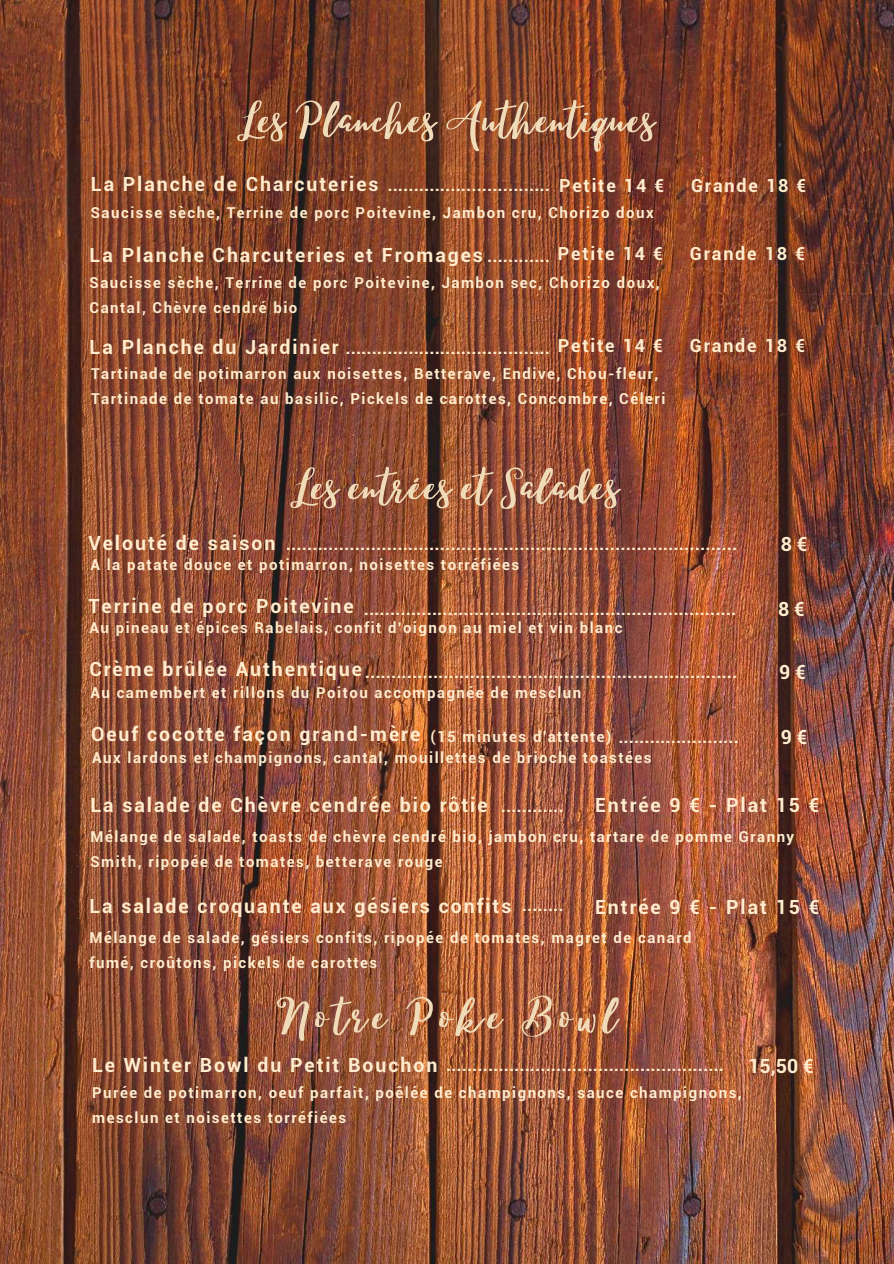
<style>
.page{position:relative;width:894px;height:1264px;background:#fff}
.page>*{position:absolute;margin:0;border:0;box-sizing:border-box;transform-origin:0 0}
.t1{font:57px "Lucky Dip Caitlin";letter-spacing:.02em;color:#f0dbb8}
.t2{font:57px "Lucky Dip Caitlin";letter-spacing:.1em;color:#f0dbb8}
.t3{font:700 19.5px "Roboto";letter-spacing:.1em;color:#ffeccd}
.t4{font:700 18.3px "Roboto";color:#ffeccd}
.t5{font:700 18px "Roboto";letter-spacing:.1em;color:#ffeccd}
.t6{font:700 15px/25px "Roboto";letter-spacing:.1em;color:#ffeccd}
.s1{font-size:19.5px}
.s2{font-size:18px}
.s3{font-size:15px}
</style>
<div class="page">
<img style="left:0;top:0;width:893px;height:1263px">
<h1 class="t1" style="left:237px;top:89px;width:419px">Les Planches Authentiques</h1>
<p class="t5" style="left:91px;top:175px;width:574px"><span class="s1">La Planche de Charcuteries</span> ............................... Petite 14 €</p>
<p class="t5" style="left:691px;top:175px;width:117px">Grande 18 €</p>
<p class="t6" style="left:91px;top:200px;width:564px">Saucisse sèche, Terrine de porc Poitevine, Jambon cru, Chorizo doux</p>
<h2 class="t3" style="left:90px;top:244px;width:574px">La Planche Charcuteries et Fromages <span class="s2">............ Petite 14 €</span></h2>
<p class="t5" style="left:689px;top:244px;width:117px">Grande 18 €</p>
<p class="t6" style="left:90px;top:270px;width:571px">Saucisse sèche, Terrine de porc Poitevine, Jambon sec, Chorizo doux,<br>Cantal, Chèvre cendré bio</p>
<p class="t5" style="left:90px;top:337px;width:462px"><span class="s1">La Planche du Jardinier</span> .......................................</p>
<p class="t5" style="left:557px;top:335px;width:107px">Petite 14 €</p>
<p class="t5" style="left:689px;top:335px;width:117px">Grande 18 €</p>
<p class="t6" style="left:91px;top:361px;width:575px">Tartinade de potimarron aux noisettes, Betterave, Endive, Chou-fleur,<br>Tartinade de tomate au basilic, Pickels de carottes, Concombre, Céleri</p>
<h1 class="t1" style="left:290px;top:456px;width:330px">Les entrées et Salades</h1>
<p class="t4" style="left:88px;top:533px;width:650px"><span class="s1">Velouté de saison</span> .....................................................................................</p>
<h2 class="t3" style="left:780px;top:532px;width:28px">8€</h2>
<p class="t6" style="left:90px;top:552px;width:430px">A la patate douce et potimarron, noisettes torréfiées</p>
<p class="t5" style="left:88px;top:598px;width:649px"><span class="s1">Terrine de porc Poitevine</span> .......................................................................</p>
<h2 class="t3" style="left:778px;top:598px;width:28px">8€</h2>
<p class="t6" style="left:89px;top:615px;width:534px">Au pineau et épices Rabelais, confit d'oignon au miel et vin blanc</p>
<p class="t5" style="left:89px;top:661px;width:649px"><span class="s1">Crème brûlée Authentique</span> .......................................................................</p>
<h2 class="t3" style="left:779px;top:660px;width:28px">9€</h2>
<p class="t6" style="left:90px;top:680px;width:492px">Au camembert et rillons du Poitou accompagnée de mesclun</p>
<h2 class="t3" style="left:91px;top:723px;width:649px">Oeuf cocotte façon grand-mère <span class="s3">(15 minutes d'attente)</span> <sub>.......................</sub></h2>
<h2 class="t3" style="left:780px;top:726px;width:28px">9€</h2>
<p class="t6" style="left:92px;top:745px;width:561px">Aux lardons et champignons, cantal, mouillettes de brioche toastées</p>
<h2 class="t3" style="left:90px;top:794px;width:474px">La salade de Chèvre cendrée bio rôtie <span class="s2">............</span></h2>
<h2 class="t3" style="left:595px;top:794px;width:226px">Entrée 9 € - Plat 15 €</h2>
<p class="t6" style="left:90px;top:824px;width:705px">Mélange de salade, toasts de chèvre cendré bio, jambon cru, tartare de pomme Granny<br>Smith, ripopée de tomates, betterave rouge</p>
<h2 class="t3" style="left:89px;top:894px;width:475px">La salade croquante aux gésiers confits <span class="s2">........</span></h2>
<h2 class="t3" style="left:595px;top:895px;width:226px">Entrée 9 € - Plat 15 €</h2>
<p class="t6" style="left:89px;top:924px;width:603px">Mélange de salade, gésiers confits, ripopée de tomates, magret de canard fumé, croûtons, pickels de carottes</p>
<h1 class="t2" style="left:277px;top:985px;width:342px">Notre Poke Bowl</h1>
<p class="t5" style="left:92px;top:1054px;width:633px"><span class="s1">Le Winter Bowl du Petit Bouchon</span> .....................................................</p>
<h2 class="t3" style="left:748px;top:1055px;width:67px">15,50 €</h2>
<p class="t6" style="left:92px;top:1080px;width:651px">Purée de potimarron, oeuf parfait, poêlée de champignons, sauce champignons, mesclun et noisettes torréfiées</p>
</div>
